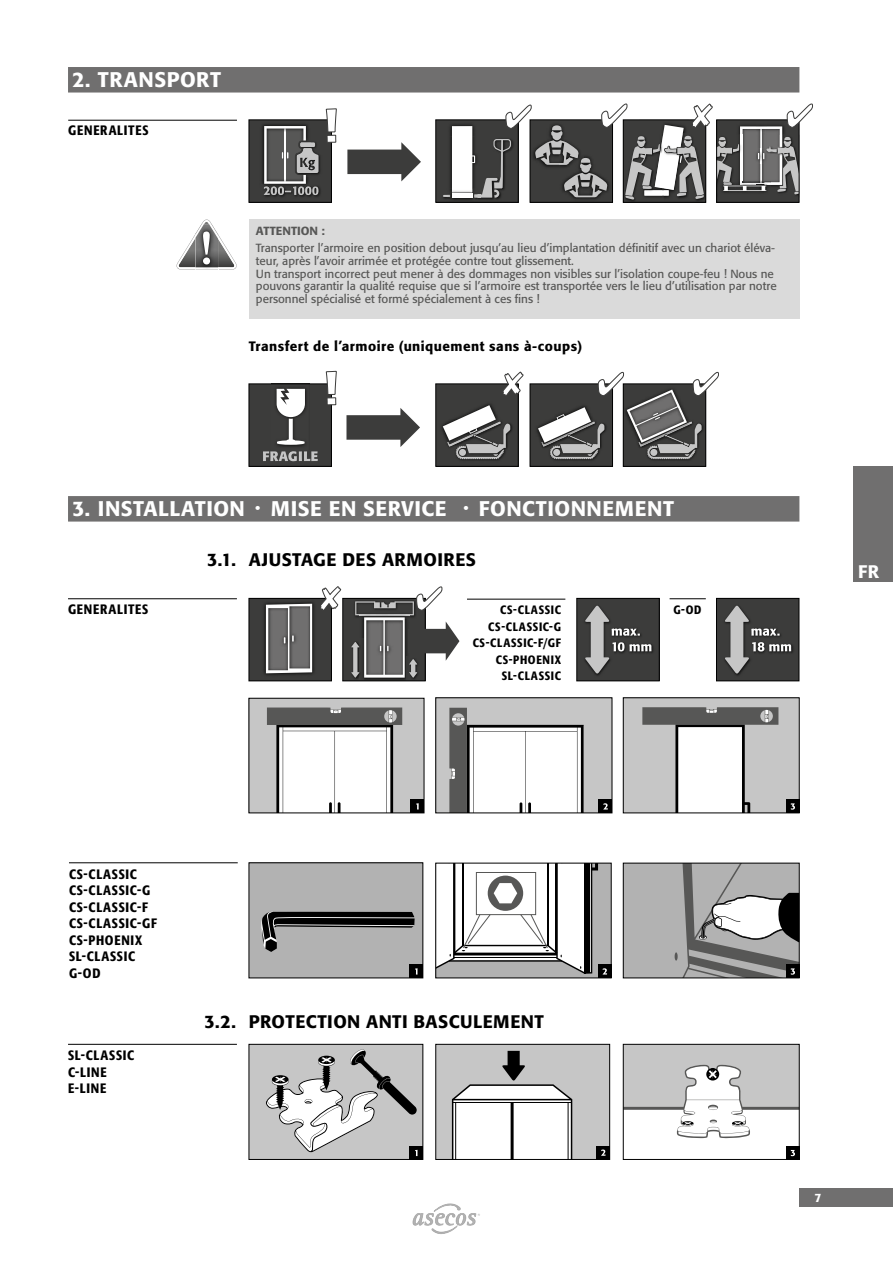
<style>
.page{position:relative;width:893px;height:1263px;background:#fff}
.page>*{position:absolute;margin:0;border:0;box-sizing:border-box;transform-origin:0 0}
.t1{font:500 21px "Formata Pro";letter-spacing:.025em;color:#fff}
.t2{font:500 18px "Formata Pro";letter-spacing:.025em;color:#000}
.t3{font:500 18px "Formata Pro";color:#fff}
.t4{font:500 condensed 13.5px/16.5px "Formata Pro";letter-spacing:.055em;color:#000}
.t5{font:500 13.5px "Formata Pro";color:#000}
.t6{font:500 condensed 12px/16.5px "Formata Pro";letter-spacing:.055em;color:#000;text-align:right}
.t7{font:500 12px "Formata Pro";color:#fff}
.t8{font:11.7px/12.8px "Formata Pro";color:#575756}
.t9{font:500 11.7px "Formata Pro";color:#575756}
.s1{font-family:"Letter Gothic Std";font-weight:700}
.s2{color:#575756}
</style>
<div class="page">
<div style="left:799px;top:1188px;width:94px;height:18px;background:#706f6f"></div>
<div style="left:854px;top:467px;width:39px;height:115px;background:#706f6f"></div>
<svg style="left:413px;top:1204px;width:67px;height:29px"></svg>
<div style="left:68px;top:67px;width:731px;height:26px;background:#706f6f"></div>
<div style="left:68px;top:496px;width:731px;height:26px;background:#706f6f"></div>
<div style="left:249px;top:120px;width:82px;height:82px;background:#3c3c3b"></div>
<img style="left:263px;top:187px;width:58px;height:10px">
<img style="left:319px;top:155px;width:1px;height:19px">
<img style="left:262px;top:124px;width:45px;height:60px">
<svg style="left:264px;top:126px;width:55px;height:69px"></svg>
<div style="left:249px;top:120px;width:83px;height:83px;border:1px solid #000"></div>
<div style="left:436px;top:120px;width:82px;height:82px;background:#3c3c3b"></div>
<div style="left:436px;top:120px;width:82px;height:83px;border:1px solid #000"></div>
<div style="left:249px;top:219px;width:550px;height:99px;background:#dadada"></div>
<div style="left:249px;top:384px;width:82px;height:82px;background:#3c3c3b"></div>
<img style="left:275px;top:388px;width:32px;height:59px">
<svg style="left:277px;top:389px;width:28px;height:56px"></svg>
<svg style="left:263px;top:451px;width:55px;height:10px"></svg>
<div style="left:249px;top:384px;width:83px;height:83px;border:1px solid #000"></div>
<svg style="left:346px;top:408px;width:74px;height:39px"></svg>
<div style="left:436px;top:384px;width:82px;height:82px;background:#3c3c3b"></div>
<img style="left:459px;top:427px;width:54px;height:34px">
<svg style="left:443px;top:405px;width:69px;height:54px"></svg>
<div style="left:436px;top:384px;width:82px;height:83px;border:1px solid #000"></div>
<div style="left:530px;top:384px;width:82px;height:82px;background:#3c3c3b"></div>
<img style="left:553px;top:459px;width:41px;height:2px">
<div style="left:530px;top:384px;width:83px;height:83px;border:1px solid #000"></div>
<div style="left:623px;top:384px;width:83px;height:82px;background:#3c3c3b"></div>
<img style="left:650px;top:459px;width:41px;height:2px">
<div style="left:623px;top:384px;width:83px;height:83px;border:1px solid #000"></div>
<div style="left:249px;top:598px;width:82px;height:83px;background:#3c3c3b"></div>
<img style="left:264px;top:602px;width:50px;height:73px">
<svg style="left:266px;top:604px;width:46px;height:69px;background:#868686"></svg>
<div style="left:249px;top:598px;width:83px;height:83px;border:1px solid #000"></div>
<div style="left:343px;top:598px;width:82px;height:83px;background:#3c3c3b"></div>
<div style="left:343px;top:598px;width:82px;height:83px;border:1px solid #000"></div>
<hr style="left:467px;top:599px;width:98px;height:1px;background:#000">
<div style="left:577px;top:598px;width:82px;height:83px;background:#3c3c3b"></div>
<img style="left:651px;top:644px;width:2px;height:9px">
<svg style="left:585px;top:606px;width:66px;height:68px"></svg>
<div style="left:577px;top:598px;width:82px;height:83px;border:1px solid #000"></div>
<hr style="left:670px;top:598px;width:36px;height:1px;background:#000">
<div style="left:716px;top:598px;width:83px;height:83px;background:#3c3c3b"></div>
<img style="left:791px;top:644px;width:2px;height:9px">
<svg style="left:725px;top:606px;width:66px;height:68px"></svg>
<div style="left:716px;top:598px;width:83px;height:83px;border:1px solid #000"></div>
<div style="left:249px;top:698px;width:175px;height:115px;background:#c6c6c6"></div>
<svg style="left:267px;top:707px;width:135px;height:104px;background:#cecece"></svg>
<div style="left:411px;top:800px;width:13px;height:13px;background:#000"></div>
<svg style="left:416px;top:803px;width:3px;height:6px"></svg>
<div style="left:249px;top:698px;width:175px;height:115px;border:1px solid #000"></div>
<div style="left:436px;top:698px;width:176px;height:115px;background:#c6c6c6"></div>
<svg style="left:449px;top:708px;width:135px;height:103px;background:#cfcfcf"></svg>
<div style="left:599px;top:800px;width:13px;height:13px;background:#000"></div>
<svg style="left:603px;top:803px;width:5px;height:6px"></svg>
<div style="left:623px;top:698px;width:176px;height:115px;background:#c6c6c6"></div>
<svg style="left:642px;top:707px;width:136px;height:104px"></svg>
<div style="left:786px;top:800px;width:13px;height:13px;background:#000"></div>
<svg style="left:791px;top:803px;width:4px;height:7px"></svg>
<div style="left:623px;top:698px;width:176px;height:115px;border:1px solid #000"></div>
<div style="left:249px;top:863px;width:174px;height:115px;background:#b2b2b2"></div>
<div style="left:410px;top:965px;width:13px;height:13px;background:#000"></div>
<svg style="left:415px;top:968px;width:3px;height:6px"></svg>
<svg style="left:261px;top:911px;width:154px;height:41px"></svg>
<div style="left:436px;top:863px;width:175px;height:115px;background:linear-gradient(to right,#b2b2b2,#b2b2b2)"></div>
<div style="left:598px;top:965px;width:13px;height:13px;background:#000"></div>
<svg style="left:438px;top:865px;width:169px;height:109px"></svg>
<div style="left:476px;top:872px;width:60px;height:43px;border:1px solid #575756"></div>
<div style="left:623px;top:863px;width:176px;height:115px;background:#b2b2b2"></div>
<svg style="left:675px;top:865px;width:122px;height:111px"></svg>
<div style="left:623px;top:863px;width:176px;height:115px;border:1px solid #000"></div>
<div style="left:249px;top:1044px;width:174px;height:115px;background:#c6c6c6"></div>
<div style="left:410px;top:1146px;width:13px;height:13px;background:#000"></div>
<svg style="left:266px;top:1049px;width:152px;height:107px"></svg>
<div style="left:249px;top:1044px;width:174px;height:116px;border:1px solid #000"></div>
<div style="left:436px;top:1044px;width:174px;height:115px;background:#c6c6c6"></div>
<div style="left:596px;top:1146px;width:14px;height:13px;background:#000"></div>
<svg style="left:601px;top:1149px;width:5px;height:7px"></svg>
<svg style="left:452px;top:1051px;width:120px;height:107px"></svg>
<hr style="left:452px;top:1102px;width:120px;height:1px;background:#000">
<hr style="left:455px;top:1102px;width:1px;height:57px;background:#000">
<hr style="left:568px;top:1102px;width:1px;height:57px;background:#000">
<hr style="left:511px;top:1102px;width:3px;height:57px;background:#000">
<hr style="left:453px;top:1099px;width:118px;height:1px;background:#000">
<div style="left:436px;top:1044px;width:174px;height:116px;border:1px solid #000"></div>
<div style="left:786px;top:1146px;width:13px;height:13px;background:#000"></div>
<svg style="left:791px;top:1150px;width:4px;height:6px"></svg>
<svg style="left:625px;top:1046px;width:172px;height:93px"></svg>
<div style="left:623px;top:1044px;width:176px;height:116px;border:1px solid #000"></div>
<hr style="left:68px;top:120px;width:169px;height:1px;background:#000">
<svg style="left:325px;top:108px;width:12px;height:36px"></svg>
<svg style="left:347px;top:142px;width:74px;height:39px"></svg>
<svg style="left:443px;top:103px;width:370px;height:99px"></svg>
<svg style="left:177px;top:220px;width:60px;height:50px"></svg>
<svg style="left:325px;top:370px;width:12px;height:36px"></svg>
<svg style="left:502px;top:371px;width:22px;height:26px"></svg>
<svg style="left:538px;top:371px;width:181px;height:88px"></svg>
<svg style="left:319px;top:586px;width:23px;height:26px"></svg>
<hr style="left:68px;top:598px;width:169px;height:1px;background:#000">
<svg style="left:351px;top:586px;width:108px;height:92px"></svg>
<hr style="left:69px;top:862px;width:169px;height:1px;background:#000">
<hr style="left:68px;top:1044px;width:169px;height:1px;background:#000">
<h1 class="t1" style="left:72px;top:68px;width:150px">2. TRANSPORT</h1>
<p class="t4" style="left:68px;top:123px;width:82px">GENERALITES</p>
<p class="t9" style="left:256px;top:223px;width:70px">ATTENTION :</p>
<p class="t8" style="left:256px;top:242px;width:522px">Transporter l’armoire en position debout jusqu’au lieu d’implantation définitif avec un chariot éléva&shy;teur, après l’avoir arrimée et protégée contre tout glissement.<br>Un transport incorrect peut mener à des dommages non visibles sur l’isolation coupe-feu ! Nous ne pouvons garantir la qualité requise que si l’armoire est transportée vers le lieu d’utilisation par notre personnel spécialisé et formé spécialement à ces fins !</p>
<p class="t5" style="left:249px;top:339px;width:335px">Transfert de l’armoire (uniquement sans à-coups)</p>
<h1 class="t1" style="left:72px;top:497px;width:603px">3. INSTALLATION <span class="s1">•</span> MISE EN SERVICE <span class="s1">•</span> FONCTIONNEMENT</h1>
<h2 class="t2" style="left:207px;top:549px;width:270px">3.1. AJUSTAGE DES ARMOIRES</h2>
<p class="t6" style="left:473px;top:602px;width:90px">CS-CLASSIC<br>CS-CLASSIC-G<br>CS-CLASSIC-F/GF<br>CS-PHOENIX<br>SL-CLASSIC</p>
<p class="t6" style="left:673px;top:601px;width:30px">G-OD</p>
<p class="t4" style="left:68px;top:601px;width:82px">GENERALITES</p>
<h2 class="t3" style="left:858px;top:561px;width:23px">FR</h2>
<p class="t4" style="left:69px;top:866px;width:89px">CS-CLASSIC<br>CS-CLASSIC-G<br>CS-CLASSIC-F<br>CS-CLASSIC-GF<br>CS-PHOENIX<br>SL-CLASSIC<br>G-OD</p>
<p class="t4" style="left:68px;top:1047px;width:68px">SL-CLASSIC<br>C-LINE<br>E-LINE</p>
<h2 class="t2" style="left:205px;top:1011px;width:341px">3.2. PROTECTION ANTI BASCULEMENT</h2>
<p class="t7" style="left:814px;top:1191px;width:23px">7 <span class="s2">7</span></p>
</div>
